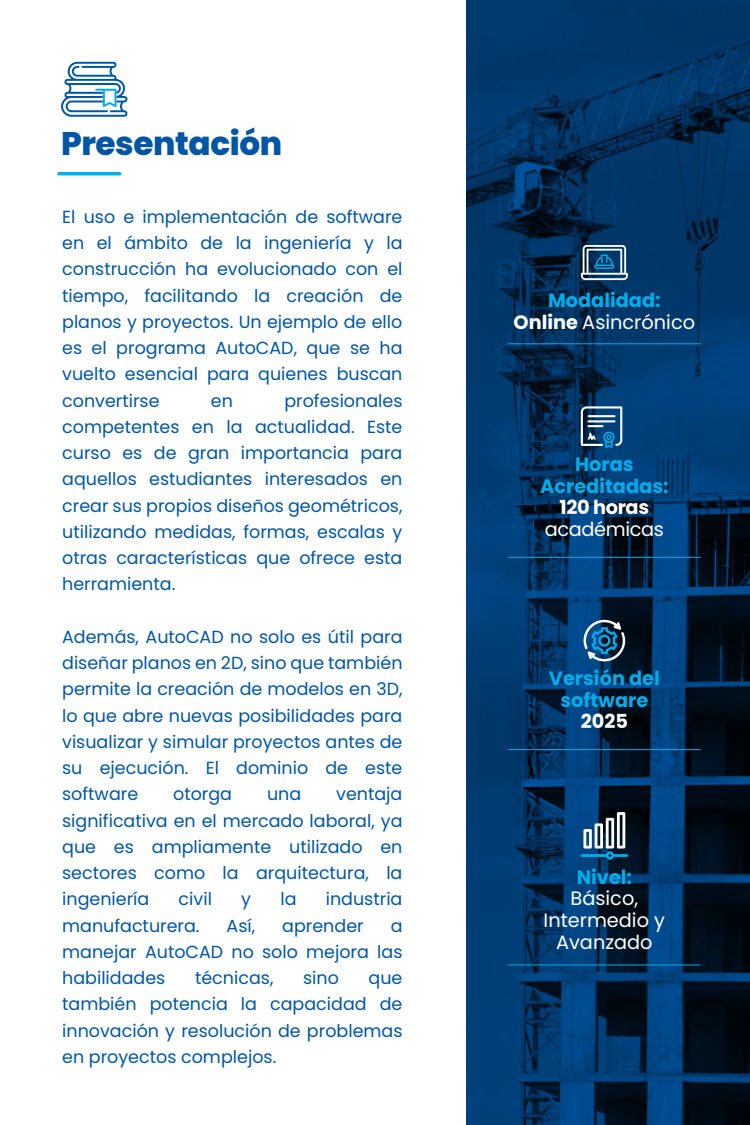
<style>
.page{position:relative;width:750px;height:1125px;background:#fff}
.page>*{position:absolute;margin:0;border:0;box-sizing:border-box;transform-origin:0 0}
.t1{font:800 32.62px "Poppins";letter-spacing:-.01em;color:#0056a4}
.t2{font:19.38px/21.6px "Poppins";color:#fff;text-align:center}
.t3{font:700 19.38px/21.6px "Poppins";color:#00ace9;text-align:center}
.t4{font:700 19.38px "Poppins";letter-spacing:-.02em;color:#fff}
.t5{font:19.38px "Poppins";letter-spacing:-.02em;color:#fff}
.t6{font:17.5px/26.2px "Poppins";color:#0056a4;text-align:justify}
.s1{font-weight:700;color:#00ace9}
.s2{font-weight:700}
</style>
<div class="page">
<svg style="left:466px;top:0;width:284px;height:1125px;background:#00305d"></svg>
<svg style="left:61px;top:62px;width:66px;height:55px"></svg>
<hr style="left:59px;top:172px;width:61px;height:3px;background:#00ace9">
<hr style="left:508px;top:343px;width:193px;height:1px;background:#00ace9">
<svg style="left:581px;top:245px;width:47px;height:35px"></svg>
<hr style="left:508px;top:557px;width:193px;height:1px;background:#00ace9">
<svg style="left:581px;top:406px;width:41px;height:42px;background:#427095"></svg>
<hr style="left:508px;top:964px;width:193px;height:1px;background:#00ace9">
<svg style="left:581px;top:812px;width:47px;height:48px"></svg>
<hr style="left:508px;top:749px;width:193px;height:1px;background:#00ace9">
<svg style="left:584px;top:620px;width:43px;height:43px;background:#2b6184"></svg>
<h1 class="t1" style="left:61px;top:125px;width:223px">Presentación</h1>
<p class="t6" style="left:62px;top:204px;width:342px">El uso e implementación de software en el ámbito de la ingeniería y la construcción ha evolucionado con el tiempo, facilitando la creación de planos y proyectos. Un ejemplo de ello es el programa AutoCAD, que se ha vuelto esencial para quienes buscan convertirse</p>
<p class="t6" style="left:62px;top:387px;width:342px;text-indent:222px">profesionales competentes en la actualidad. Este curso es de gran importancia para aquellos estudiantes interesados en crear sus propios diseños geométricos, utilizando medidas, formas, escalas y otras características que ofrece esta herramienta.</p>
<p class="t6" style="left:62px;top:624px;width:342px">Además, AutoCAD no solo es útil para diseñar planos en 2D, sino que también permite la creación de modelos en 3D, lo que abre nuevas posibilidades para visualizar y simular proyectos antes de su ejecución. El dominio de este software</p>
<p class="t6" style="left:211px;top:387px;width:24px">en</p>
<p class="t6" style="left:62px;top:781px;width:342px;text-indent:274px">ventaja significativa en el mercado laboral, ya que es ampliamente utilizado en sectores como la arquitectura, la ingeniería</p>
<p class="t6" style="left:173px;top:781px;width:60px">otorga</p>
<p class="t6" style="left:267px;top:781px;width:36px">una</p>
<p class="t6" style="left:179px;top:886px;width:35px">civil</p>
<p class="t6" style="left:241px;top:886px;width:11px">y</p>
<p class="t6" style="left:280px;top:886px;width:18px">la</p>
<p class="t6" style="left:326px;top:886px;width:78px">industria</p>
<p class="t6" style="left:62px;top:912px;width:139px">manufacturera.</p>
<p class="t6" style="left:227px;top:912px;width:30px">Así,</p>
<p class="t6" style="left:282px;top:912px;width:83px">aprender</p>
<p class="t6" style="left:62px;top:912px;width:342px;text-indent:328px">a manejar AutoCAD no solo mejora las habilidades</p>
<p class="t6" style="left:195px;top:965px;width:80px">técnicas,</p>
<p class="t6" style="left:303px;top:965px;width:37px">sino</p>
<p class="t6" style="left:62px;top:965px;width:342px;text-indent:306px">que también potencia la capacidad de innovación y resolución de problemas en proyectos complejos.</p>
<p class="t2" style="left:514px;top:290px;width:183px"><span class="s1">Modalidad:<br></span><span class="s2">Online</span> Asincrónico</p>
<p class="t3" style="left:540px;top:454px;width:130px">Horas<br>Acreditadas:</p>
<p class="t4" style="left:560px;top:496px;width:91px">120 horas</p>
<p class="t5" style="left:545px;top:518px;width:121px">académicas</p>
<p class="t3" style="left:549px;top:668px;width:112px">Versión del software</p>
<p class="t4" style="left:581px;top:710px;width:49px">2025</p>
<p class="t3" style="left:577px;top:866px;width:57px">Nivel:</p>
<p class="t2" style="left:544px;top:888px;width:123px">Básico,<br>Intermedio y<br>Avanzado</p>
</div>
